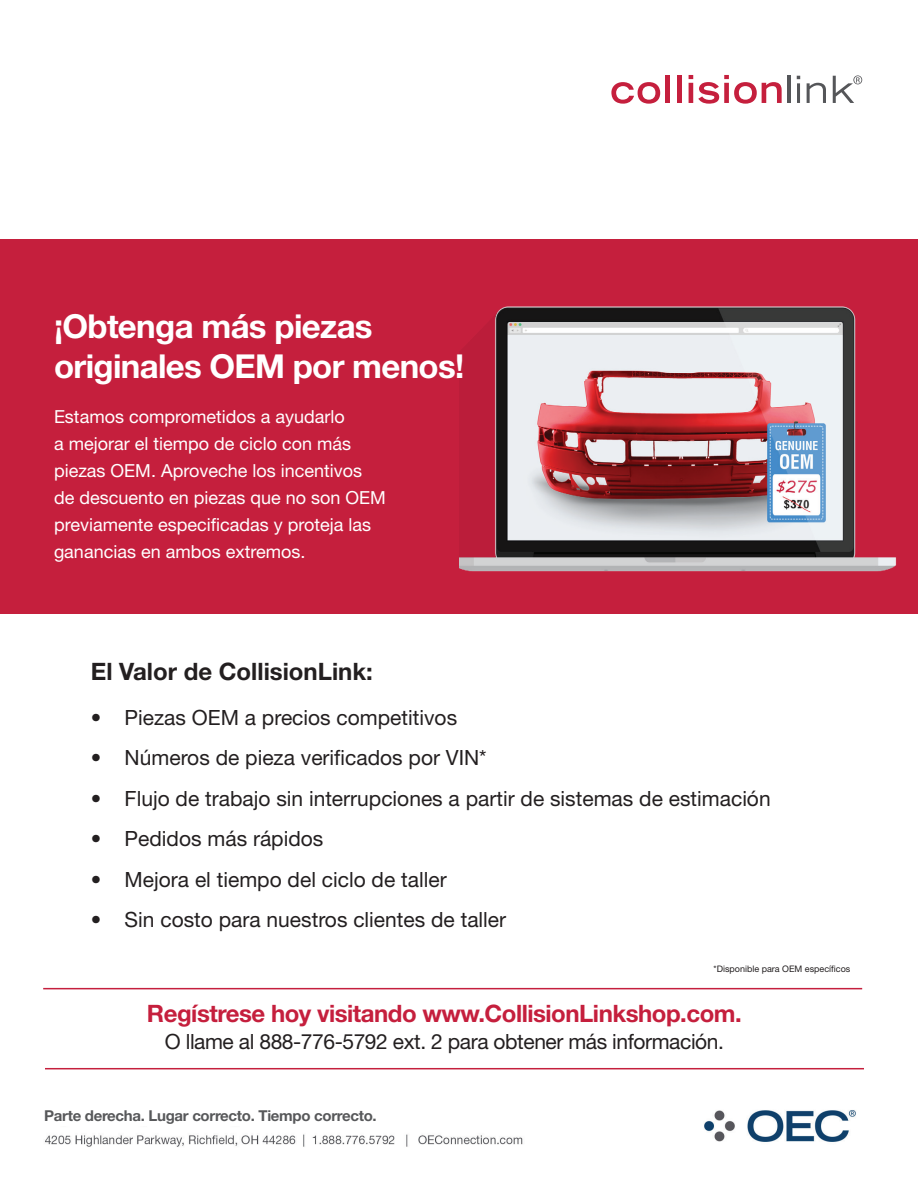
<style>
.page{position:relative;width:918px;height:1188px;background:#fff}
.page>*{position:absolute;margin:0;border:0;box-sizing:border-box;transform-origin:0 0}
.t1{font:700 33px/40.5px "Helvetica Neue LT Std";letter-spacing:-.02em;color:#fff}
.t2{font:700 24px "Helvetica Neue LT Std";letter-spacing:-.02em;color:#c51f3d}
.t3{font:700 24px "Helvetica Neue LT Std";color:#231f20}
.t4{font:21px "Helvetica Neue LT Std";color:#231f20}
.t5{font:21px "Helvetica Neue LT Std";letter-spacing:-.02em;color:#231f20}
.t6{font:18px/27px "Helvetica Neue LT Std";color:#fff}
.t7{font:700 15px "Helvetica Neue LT Std";letter-spacing:-.02em;color:#57585a}
.t8{font:9px "Helvetica Neue LT Std";color:#231f20}
</style>
<div class="page">
<div style="left:0;top:240px;width:918px;height:374px;background:#c51f3d"></div>
<svg style="left:611px;top:82px;width:49px;height:22px"></svg>
<div style="left:665px;top:76px;width:5px;height:27px;background:#c51f3d"></div>
<div style="left:677px;top:76px;width:5px;height:27px;background:#c51f3d"></div>
<svg style="left:689px;top:75px;width:93px;height:29px"></svg>
<hr style="left:787px;top:76px;width:4px;height:27px;background:#555659">
<hr style="left:797px;top:83px;width:3px;height:20px;background:#555659">
<svg style="left:807px;top:83px;width:19px;height:20px"></svg>
<svg style="left:833px;top:75px;width:29px;height:28px"></svg>
<hr style="left:43px;top:988px;width:819px;height:1px;background:#c51f3d">
<hr style="left:45px;top:1068px;width:819px;height:1px;background:#c51f3d">
<img style="left:45px;top:1110px;width:811px;height:37px">
<div style="left:37px;top:1098px;width:402px;height:28px;background:#fff"></div>
<img style="left:459px;top:306px;width:438px;height:266px">
<h1 class="t1" style="left:54px;top:305px;width:412px">¡Obtenga más piezas originales OEM por menos!</h1>
<p class="t6" style="left:54px;top:403px;width:333px">Estamos comprometidos a ayudarlo<br>a mejorar el tiempo de ciclo con más piezas OEM. Aproveche los incentivos de descuento en piezas que no son OEM previamente especificadas y proteja las ganancias en ambos extremos.</p>
<p class="t3" style="left:91px;top:656px;width:284px">El Valor de CollisionLink:</p>
<p class="t4" style="left:91px;top:705px;width:368px">• Piezas OEM a precios competitivos</p>
<p class="t4" style="left:91px;top:745px;width:397px">• Números de pieza verificados por VIN*</p>
<p class="t4" style="left:91px;top:786px;width:681px">• Flujo de trabajo sin interrupciones a partir de sistemas de estimación</p>
<p class="t4" style="left:91px;top:826px;width:234px">• Pedidos más rápidos</p>
<p class="t4" style="left:91px;top:867px;width:357px">• Mejora el tiempo del ciclo de taller</p>
<p class="t4" style="left:91px;top:907px;width:417px">• Sin costo para nuestros clientes de taller</p>
<p class="t8" style="left:714px;top:963px;width:138px">*Disponible para OEM específicos</p>
<p class="t2" style="left:147px;top:998px;width:596px">Regístrese hoy visitando www.CollisionLinkshop.com.</p>
<p class="t5" style="left:165px;top:1029px;width:561px">O llame al 888-776-5792 ext. 2 para obtener más información.</p>
<p class="t7" style="left:44px;top:1106px;width:334px">Parte derecha. Lugar correcto. Tiempo correcto.</p>
</div>
